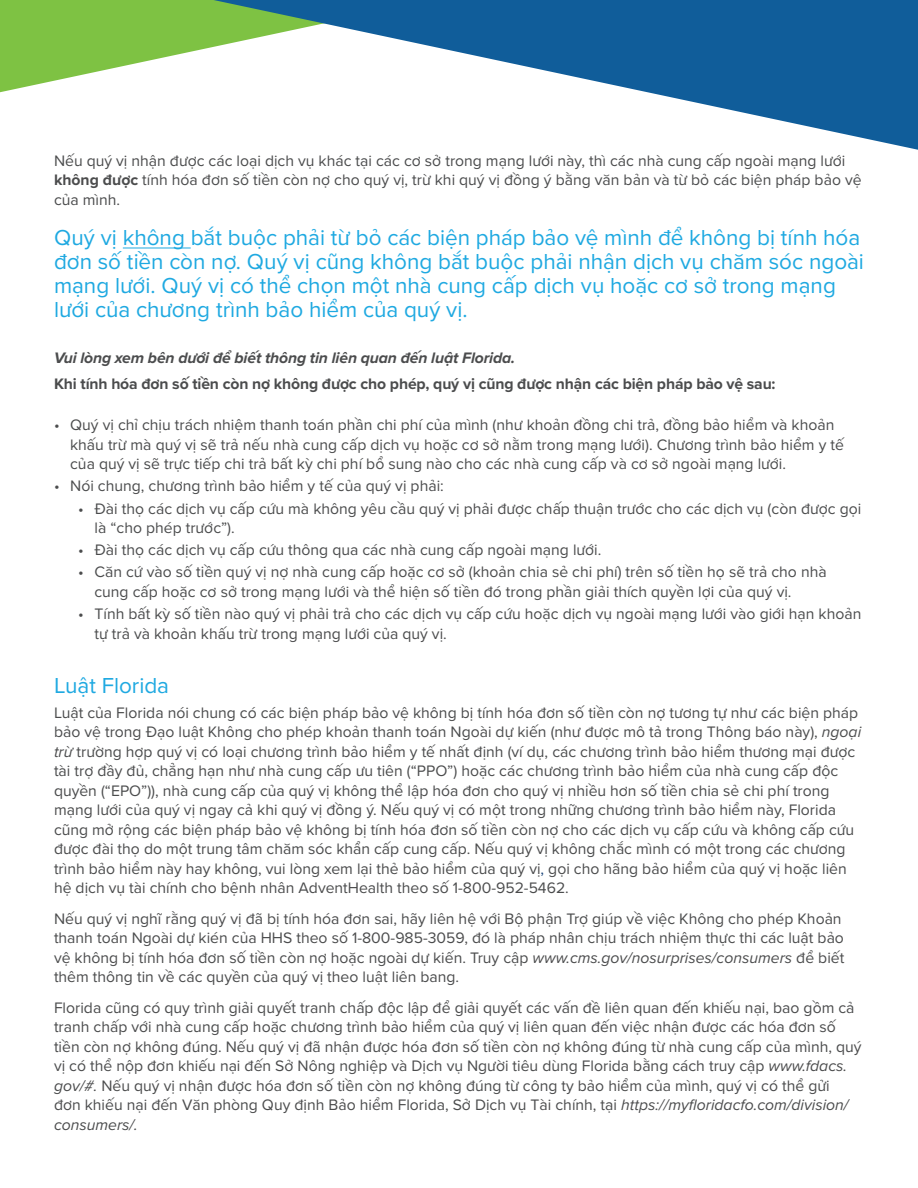
<style>
.page{position:relative;width:918px;height:1188px;background:#fff}
.page>*{position:absolute;margin:0;border:0;box-sizing:border-box;transform-origin:0 0}
.Subhead1_Title_Case{font:22.5px/24px "Proxima Nova";color:#1fa9e1}
.body{font:15.75px/19.5px "Proxima Nova";color:#4b4c4d}
.Subsubhead{font:700 15.75px "Proxima Nova";letter-spacing:-.01em;color:#4b4c4d}
.Subsubhead-2{font:italic 700 15.75px "Proxima Nova";letter-spacing:-.01em;color:#4b4c4d}
.s1{font-weight:700}
.s2{font-style:italic}
.s3{color:#1f497d}
</style>
<div class="page">
<svg style="left:0;top:0;width:157px;height:93px;fill:#7ec243"></svg>
<svg style="left:157px;top:0;width:761px;height:150px"></svg>
<hr style="left:123px;top:248px;width:68px;height:1px;background:#1fa9e1">
<p class="body" style="left:54px;top:150px;width:809px">Nếu quý vị nhận được các loại dịch vụ khác tại các cơ sở trong mạng lưới này, thì các nhà cung cấp ngoài mạng lưới <span class="s1">không được</span> tính hóa đơn số tiền còn nợ cho quý vị, trừ khi quý vị đồng ý bằng văn bản và từ bỏ các biện pháp bảo vệ của mình.</p>
<p class="Subhead1_Title_Case" style="left:54px;top:225px;width:811px">Quý vị không bắt buộc phải từ bỏ các biện pháp bảo vệ mình để không bị tính hóa đơn số tiền còn nợ. Quý vị cũng không bắt buộc phải nhận dịch vụ chăm sóc ngoài mạng lưới. Quý vị có thể chọn một nhà cung cấp dịch vụ hoặc cơ sở trong mạng lưới của chương trình bảo hiểm của quý vị.</p>
<p class="Subsubhead-2" style="left:54px;top:346px;width:463px">Vui lòng xem bên dưới để biết thông tin liên quan đến luật Florida.</p>
<p class="Subsubhead" style="left:54px;top:372px;width:723px">Khi tính hóa đơn số tiền còn nợ không được cho phép, quý vị cũng được nhận các biện pháp bảo vệ sau:</p>
<p class="body" style="left:70px;top:415px;width:775px;text-indent:-16px">• Quý vị chỉ chịu trách nhiệm thanh toán phần chi phí của mình (như khoản đồng chi trả, đồng bảo hiểm và khoản khấu trừ mà quý vị sẽ trả nếu nhà cung cấp dịch vụ hoặc cơ sở nằm trong mạng lưới). Chương trình bảo hiểm y tế của quý vị sẽ trực tiếp chi trả bất kỳ chi phí bổ sung nào cho các nhà cung cấp và cơ sở ngoài mạng lưới.</p>
<p class="body" style="left:54px;top:476px;width:391px">• Nói chung, chương trình bảo hiểm y tế của quý vị phải:</p>
<p class="body" style="left:94px;top:498px;width:768px;text-indent:-16px">• Đài thọ các dịch vụ cấp cứu mà không yêu cầu quý vị phải được chấp thuận trước cho các dịch vụ (còn được gọi là “cho phép trước”).</p>
<p class="body" style="left:78px;top:540px;width:525px">• Đài thọ các dịch vụ cấp cứu thông qua các nhà cung cấp ngoài mạng lưới.</p>
<p class="body" style="left:94px;top:562px;width:734px;text-indent:-16px">• Căn cứ vào số tiền quý vị nợ nhà cung cấp hoặc cơ sở (khoản chia sẻ chi phí) trên số tiền họ sẽ trả cho nhà cung cấp hoặc cơ sở trong mạng lưới và thể hiện số tiền đó trong phần giải thích quyền lợi của quý vị.</p>
<p class="body" style="left:94px;top:604px;width:768px;text-indent:-16px">• Tính bất kỳ số tiền nào quý vị phải trả cho các dịch vụ cấp cứu hoặc dịch vụ ngoài mạng lưới vào giới hạn khoản tự trả và khoản khấu trừ trong mạng lưới của quý vị.</p>
<p class="Subhead1_Title_Case" style="left:54px;top:673px;width:117px">Luật Florida</p>
<p class="body" style="left:54px;top:702px;width:809px">Luật của Florida nói chung có các biện pháp bảo vệ không bị tính hóa đơn số tiền còn nợ tương tự như các biện pháp bảo vệ trong Đạo luật Không cho phép khoản thanh toán Ngoài dự kiến (như được mô tả trong Thông báo này), <span class="s2">ngoại trừ</span> trường hợp quý vị có loại chương trình bảo hiểm y tế nhất định (ví dụ, các chương trình bảo hiểm thương mại được tài trợ đầy đủ, chẳng hạn như nhà cung cấp ưu tiên (“PPO”) hoặc các chương trình bảo hiểm của nhà cung cấp độc quyền (“EPO”)), nhà cung cấp của quý vị không thể lập hóa đơn cho quý vị nhiều hơn số tiền chia sẻ chi phí trong mạng lưới của quý vị ngay cả khi quý vị đồng ý. Nếu quý vị có một trong những chương trình bảo hiểm này, Florida cũng mở rộng các biện pháp bảo vệ không bị tính hóa đơn số tiền còn nợ cho các dịch vụ cấp cứu và không cấp cứu được đài thọ do một trung tâm chăm sóc khẩn cấp cung cấp. Nếu quý vị không chắc mình có một trong các chương trình bảo hiểm này hay không, vui lòng xem lại thẻ bảo hiểm của quý vị<span class="s3">,</span> gọi cho hãng bảo hiểm của quý vị hoặc liên hệ dịch vụ tài chính cho bệnh nhân AdventHealth theo số 1-800-952-5462.</p>
<p class="body" style="left:54px;top:908px;width:792px">Nếu quý vị nghĩ rằng quý vị đã bị tính hóa đơn sai, hãy liên hệ với Bộ phận Trợ giúp về việc Không cho phép Khoản thanh toán Ngoài dự kién của HHS theo số 1-800-985-3059, đó là pháp nhân chịu trách nhiệm thực thi các luật bảo vệ không bị tính hóa đơn số tiền còn nợ hoặc ngoài dự kiến. Truy cập <span class="s2">www.cms.gov/nosurprises/consumers</span> để biết thêm thông tin về các quyền của quý vị theo luật liên bang.</p>
<p class="body" style="left:54px;top:997px;width:809px">Florida cũng có quy trình giải quyết tranh chấp độc lập để giải quyết các vấn đề liên quan đến khiếu nại, bao gồm cả tranh chấp với nhà cung cấp hoặc chương trình bảo hiểm của quý vị liên quan đến việc nhận được các hóa đơn số tiền còn nợ không đúng. Nếu quý vị đã nhận được hóa đơn số tiền còn nợ không đúng từ nhà cung cấp của mình, quý vị có thể nộp đơn khiếu nại đến Sở Nông nghiệp và Dịch vụ Người tiêu dùng Florida bằng cách truy cập <span class="s2">www.fdacs. gov/#.</span> Nếu quý vị nhận được hóa đơn số tiền còn nợ không đúng từ công ty bảo hiểm của mình, quý vị có thể gửi<br>đơn khiếu nại đến Văn phòng Quy định Bảo hiểm Florida, Sở Dịch vụ Tài chính, tại <span class="s2">https://myfloridacfo.com/division/ consumers/.</span></p>
</div>
